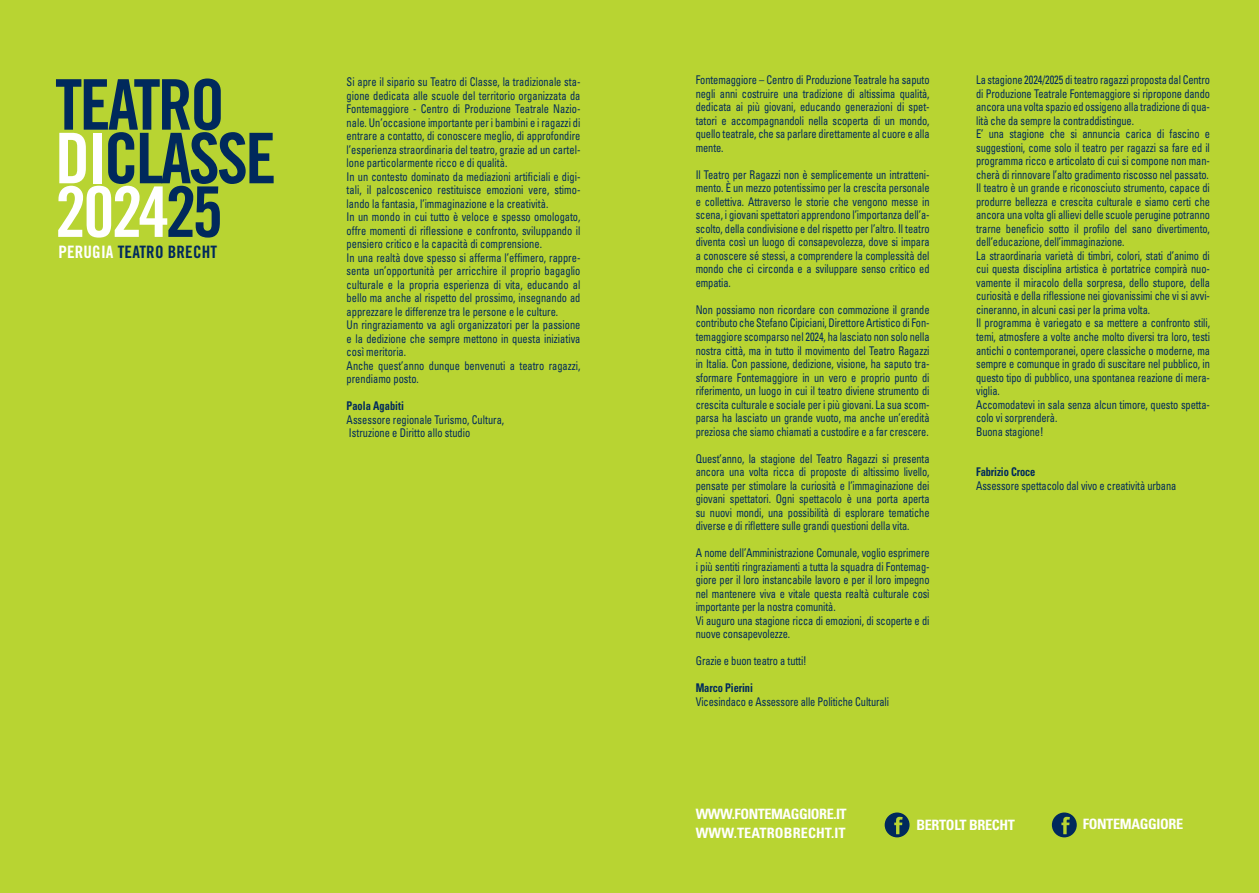
<style>
.page{position:relative;width:1259px;height:893px;background:#b8d432}
.page>*{position:absolute;margin:0;border:0;box-sizing:border-box;transform-origin:0 0}
.t1{font:69.9px/53.6px "Trade Gothic LT Std Bd Cn 20";letter-spacing:-.04em;color:#00295c}
.t2{font:17.1px "Trade Gothic LT Std Bd Cn 20";letter-spacing:.01em;color:#00295c}
.t3{font:700 condensed 14.25px/19px "Univers LT Std";letter-spacing:-.025em;color:#fff}
.t4{font:condensed 12px/13.5px "Univers LT Std";letter-spacing:-.01em;color:#00295c;text-align:justify;scale:.87 1}
.t5{font:700 condensed 12px "Univers LT Std";letter-spacing:-.01em;color:#00295c;scale:.87 1}
.s1{color:#fff}
</style>
<div class="page">
<svg style="left:1052px;top:812px;width:24px;height:25px"></svg>
<svg style="left:884px;top:812px;width:25px;height:25px"></svg>
<h1 class="t1" style="left:55px;top:77px;width:223px">TEATRO<br><span class="s1">DI</span>CLASSE<br><span class="s1">2024</span>25</h1>
<h2 class="t2" style="left:58px;top:241px;width:160px"><span class="s1">PERUGIA</span> TEATRO BRECHT</h2>
<p class="t4" style="left:347px;top:75px;width:270px;text-align:left">Si apre il sipario su Teatro di Classe, la tradizionale sta&shy;gione dedicata alle scuole del territorio organizzata da Fontemaggiore - Centro di Produzione Teatrale Nazio&shy;nale. Un’occasione importante per i bambini e i ragazzi di entrare a contatto, di conoscere meglio, di approfondire l’esperienza straordinaria del teatro, grazie ad un cartel&shy;lone particolarmente ricco e di qualità.<br>In un contesto dominato da mediazioni artificiali e digi&shy;tali, il palcoscenico restituisce emozioni vere, stimo&shy;lando la fantasia, l’immaginazione e la creatività.<br>In un mondo in cui tutto è veloce e spesso omologato, offre momenti di riflessione e confronto, sviluppando il pensiero critico e la capacità di comprensione.<br>In una realtà dove spesso si afferma l’effimero, rappre&shy;senta un’opportunità per arricchire il proprio bagaglio culturale e la propria esperienza di vita, educando al bello ma anche al rispetto del prossimo, insegnando ad apprezzare le differenze tra le persone e le culture.<br>Un ringraziamento va agli organizzatori per la passione e la dedizione che sempre mettono in questa iniziativa così meritoria.<br>Anche quest’anno dunque benvenuti a teatro ragazzi, prendiamo posto.</p>
<p class="t5" style="left:347px;top:399px;width:67px">Paola Agabiti</p>
<p class="t4" style="left:347px;top:413px;width:183px">Assessore regionale Turismo, Cultura,<br>Istruzione e Diritto allo studio</p>
<p class="t4" style="left:696px;top:73px;width:270px">Fontemaggiore – Centro di Produzione Teatrale ha saputo negli anni costruire una tradizione di altissima qualità, dedicata ai più giovani, educando generazioni di spet&shy;tatori e accompagnandoli nella scoperta di un mondo, quello teatrale, che sa parlare direttamente al cuore e alla mente.</p>
<p class="t4" style="left:696px;top:168px;width:270px">Il Teatro per Ragazzi non è semplicemente un intratteni&shy;mento. È un mezzo potentissimo per la crescita personale e collettiva. Attraverso le storie che vengono messe in scena, i giovani spettatori apprendono l’importanza dell’a&shy;scolto, della condivisione e del rispetto per l’altro. Il teatro diventa così un luogo di consapevolezza, dove si impara a conoscere sé stessi, a comprendere la complessità del mondo che ci circonda e a sviluppare senso critico ed empatia.</p>
<p class="t4" style="left:696px;top:303px;width:270px">Non possiamo non ricordare con commozione il grande contributo che Stefano Cipiciani, Direttore Artistico di Fon&shy;temaggiore scomparso nel 2024, ha lasciato non solo nella nostra città, ma in tutto il movimento del Teatro Ragazzi in Italia. Con passione, dedizione, visione, ha saputo tra&shy;sformare Fontemaggiore in un vero e proprio punto di riferimento, un luogo in cui il teatro diviene strumento di crescita culturale e sociale per i più giovani. La sua scom&shy;parsa ha lasciato un grande vuoto, ma anche un’eredità preziosa che siamo chiamati a custodire e a far crescere.</p>
<p class="t4" style="left:696px;top:451px;width:270px">Quest’anno, la stagione del Teatro Ragazzi si presenta ancora una volta ricca di proposte di altissimo livello, pensate per stimolare la curiosità e l’immaginazione dei giovani spettatori. Ogni spettacolo è una porta aperta su nuovi mondi, una possibilità di esplorare tematiche diverse e di riflettere sulle grandi questioni della vita.</p>
<p class="t4" style="left:696px;top:546px;width:270px;text-align:left">A nome dell’Amministrazione Comunale, voglio esprimere i più sentiti ringraziamenti a tutta la squadra di Fontemag&shy;giore per il loro instancabile lavoro e per il loro impegno nel mantenere viva e vitale questa realtà culturale così importante per la nostra comunità.<br>Vi auguro una stagione ricca di emozioni, di scoperte e di nuove consapevolezze.</p>
<p class="t4" style="left:696px;top:654px;width:129px">Grazie e buon teatro a tutti!</p>
<p class="t5" style="left:696px;top:680px;width:67px">Marco Pierini</p>
<p class="t4" style="left:696px;top:694px;width:224px">Vicesindaco e Assessore alle Politiche Culturali</p>
<p class="t4" style="left:976px;top:73px;width:270px;text-align:left">La stagione 2024/2025 di teatro ragazzi proposta dal Centro di Produzione Teatrale Fontemaggiore si ripropone dando ancora una volta spazio ed ossigeno alla tradizione di qua&shy;lità che da sempre la contraddistingue.<br>E’ una stagione che si annuncia carica di fascino e suggestioni, come solo il teatro per ragazzi sa fare ed il programma ricco e articolato di cui si compone non man&shy;cherà di rinnovare l’alto gradimento riscosso nel passato.<br>Il teatro è un grande e riconosciuto strumento, capace di produrre bellezza e crescita culturale e siamo certi che ancora una volta gli allievi delle scuole perugine potranno trarne beneficio sotto il profilo del sano divertimento, dell’educazione, dell’immaginazione.<br>La straordinaria varietà di timbri, colori, stati d’animo di cui questa disciplina artistica è portatrice compirà nuo&shy;vamente il miracolo della sorpresa, dello stupore, della curiosità e della riflessione nei giovanissimi che vi si avvi&shy;cineranno, in alcuni casi per la prima volta.<br>Il programma è variegato e sa mettere a confronto stili, temi, atmosfere a volte anche molto diversi tra loro, testi antichi o contemporanei, opere classiche o moderne, ma sempre e comunque in grado di suscitare nel pubblico, in questo tipo di pubblico, una spontanea reazione di mera&shy;viglia.<br>Accomodatevi in sala senza alcun timore, questo spetta&shy;colo vi sorprenderà.<br>Buona stagione!</p>
<p class="t5" style="left:976px;top:464px;width:70px">Fabrizio Croce</p>
<p class="t4" style="left:976px;top:478px;width:232px">Assessore spettacolo dal vivo e creatività urbana</p>
<p class="t3" style="left:696px;top:804px;width:152px">WWW.FONTEMAGGIORE.IT<br>WWW.TEATROBRECHT.IT</p>
<p class="t3" style="left:916px;top:816px;width:100px">BERTOLT BRECHT</p>
<p class="t3" style="left:1082px;top:814px;width:102px">FONTEMAGGIORE</p>
</div>
